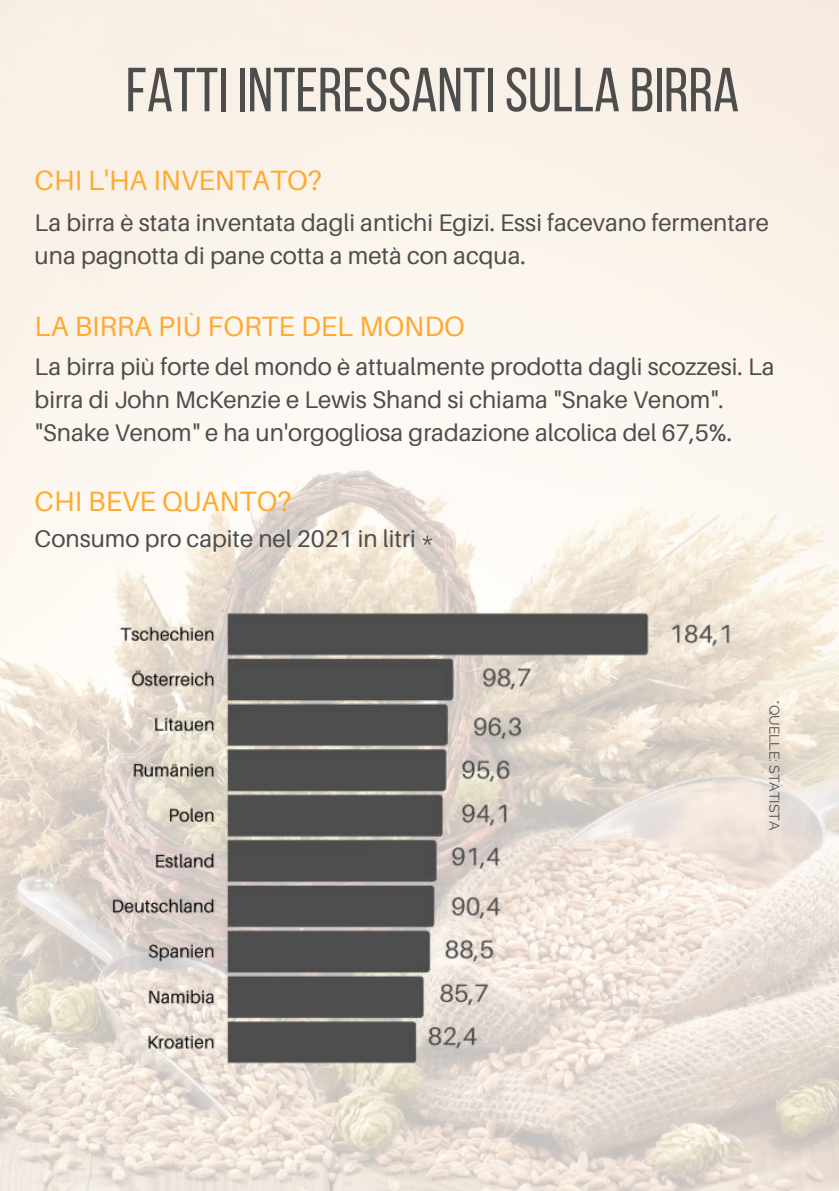
<style>
.page{position:relative;width:839px;height:1191px;background:#fff}
.page>*{position:absolute;margin:0;border:0;box-sizing:border-box;transform-origin:0 0}
.t1{font:62.2px "Bebas Neue";color:#4d4d4d}
.t2{font:28px "Aileron";color:#ffaa32}
.t3{font:24px/33px "Aileron";color:#4d4d4d}
.t4{font:14px "Raleway";color:#4d4d4d}
</style>
<div class="page">
<img style="left:1px;top:0;width:837px;height:1191px">
<img style="left:15px;top:563px;width:767px;height:511px">
<h1 class="t1" style="left:126px;top:65px;width:615px">FATTI INTERESSANTI SULLA BIRRA</h1>
<p class="t2" style="left:35px;top:163px;width:288px">CHI L'HA INVENTATO?</p>
<p class="t3" style="left:35px;top:206px;width:735px">La birra è stata inventata dagli antichi Egizi. Essi facevano fermentare una pagnotta di pane cotta a metà con acqua.</p>
<p class="t2" style="left:35px;top:309px;width:432px">LA BIRRA PIÙ FORTE DEL MONDO</p>
<p class="t3" style="left:35px;top:349px;width:741px">La birra più forte del mondo è attualmente prodotta dagli scozzesi. La birra di John McKenzie e Lewis Shand si chiama "Snake Venom". "Snake Venom" e ha un'orgogliosa gradazione alcolica del 67,5%.</p>
<p class="t2" style="left:35px;top:484px;width:258px">CHI BEVE QUANTO?</p>
<p class="t3" style="left:35px;top:522px;width:401px">Consumo pro capite nel 2021 in litri *</p>
<p class="t4" style="left:782px;top:700px;width:132px;rotate:90deg">*QUELLE: STATISTA</p>
</div>
